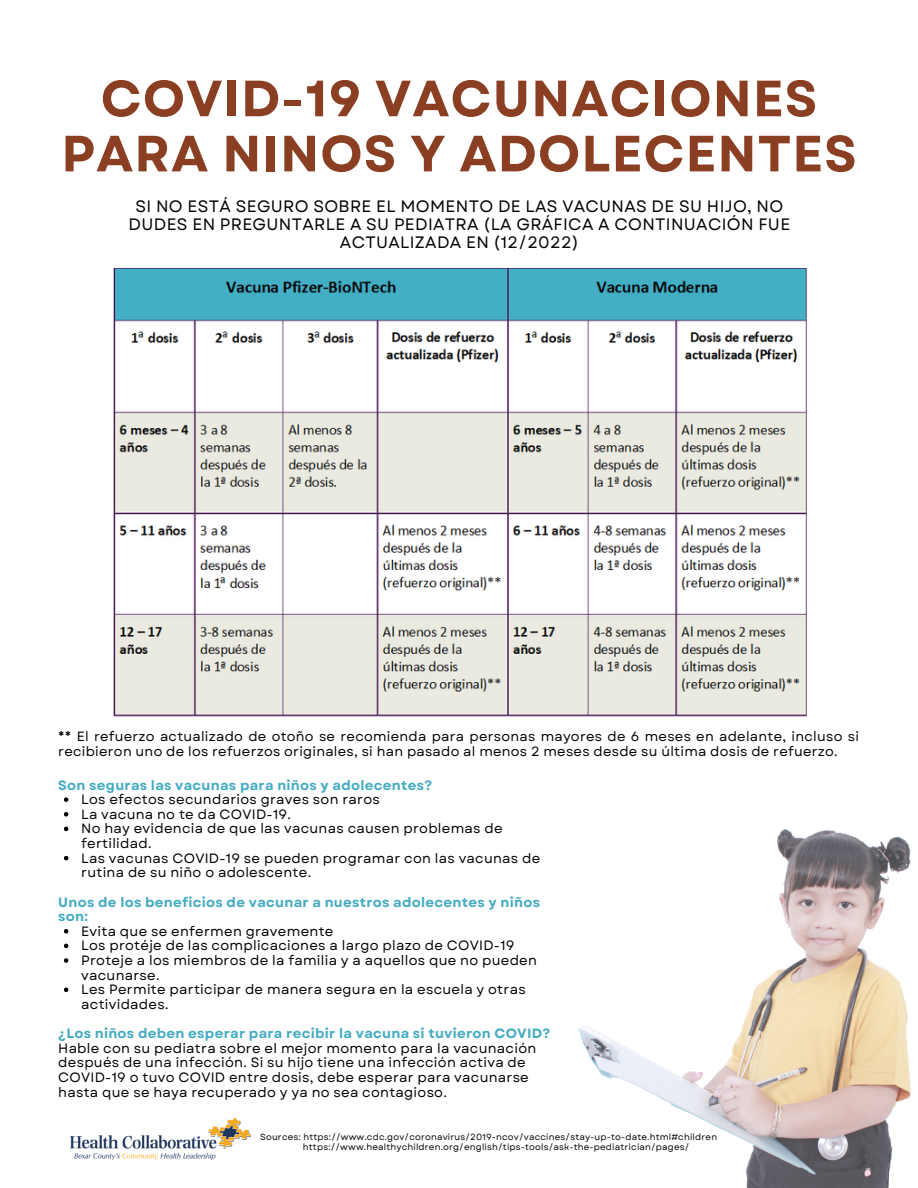
<style>
.page{position:relative;width:918px;height:1188px;background:#fff}
.page>*{position:absolute;margin:0;border:0;box-sizing:border-box;transform-origin:0 0}
.t1{font:700 50.85px/55.2px "Garet";letter-spacing:.02em;color:#8b3f22;text-align:center}
.t2{font:16.5px/18px "Garet";letter-spacing:.02em;color:#000;text-align:center}
.t3{font:13.5px/14.7px "Garet";letter-spacing:.02em;color:#000}
.t4{font:700 13.5px/14.7px "Garet";letter-spacing:.02em;color:#45acc3}
.t5{font:13.35px/14.5px "Garet";letter-spacing:.02em;color:#000}
.t6{font:8.85px/9.6px "Garet";letter-spacing:.02em;color:#000}
</style>
<div class="page">
<img style="left:70px;top:1119px;width:180px;height:40px">
<img style="left:579px;top:829px;width:331px;height:359px">
<img style="left:113px;top:268px;width:694px;height:449px">
<svg style="left:64px;top:797px;width:4px;height:5px"></svg>
<svg style="left:64px;top:812px;width:4px;height:5px"></svg>
<svg style="left:64px;top:827px;width:4px;height:4px"></svg>
<svg style="left:64px;top:856px;width:4px;height:4px"></svg>
<svg style="left:64px;top:929px;width:4px;height:5px"></svg>
<svg style="left:64px;top:944px;width:4px;height:4px"></svg>
<svg style="left:64px;top:958px;width:4px;height:5px"></svg>
<svg style="left:64px;top:988px;width:4px;height:4px"></svg>
<h1 class="t1" style="left:61px;top:71px;width:797px">COVID-19 VACUNACIONES<br>PARA NINOS Y ADOLECENTES</h1>
<p class="t2" style="left:129px;top:197px;width:663px">SI NO ESTÁ SEGURO SOBRE EL MOMENTO DE LAS VACUNAS DE SU HIJO, NO<br>DUDES EN PREGUNTARLE A SU PEDIATRA (LA GRÁFICA A CONTINUACIÓN FUE<br>ACTUALIZADA EN (12/2022)</p>
<p class="t5" style="left:58px;top:729px;width:802px">** El refuerzo actualizado de otoño se recomienda para personas mayores de 6 meses en adelante, incluso si recibieron uno de los refuerzos originales, si han pasado al menos 2 meses desde su última dosis de refuerzo.</p>
<p class="t3" style="left:81px;top:792px;width:461px">Los efectos secundarios graves son raros<br>La vacuna no te da COVID-19.<br>No hay evidencia de que las vacunas causen problemas de fertilidad.<br>Las vacunas COVID-19 se pueden programar con las vacunas de rutina de su niño o adolescente.</p>
<p class="t4" style="left:58px;top:778px;width:375px">Son seguras las vacunas para niños y adolecentes?</p>
<p class="t4" style="left:58px;top:895px;width:483px">Unos de los beneficios de vacunar a nuestros adolecentes y niños son:</p>
<p class="t3" style="left:81px;top:924px;width:457px">Evita que se enfermen gravemente<br>Los protéje de las complicaciones a largo plazo de COVID-19<br>Proteje a los miembros de la familia y a aquellos que no pueden vacunarse.<br>Les Permite participar de manera segura en la escuela y otras actividades.</p>
<p class="t4" style="left:58px;top:1026px;width:494px">¿Los niños deben esperar para recibir la vacuna si tuvieron COVID?</p>
<p class="t3" style="left:58px;top:1041px;width:480px">Hable con su pediatra sobre el mejor momento para la vacunación después de una infección. Si su hijo tiene una infección activa de COVID-19 o tuvo COVID entre dosis, debe esperar para vacunarse hasta que se haya recuperado y ya no sea contagioso.</p>
<p class="t6" style="left:303px;top:1132px;width:416px;text-indent:-43px">Sources: https://www.cdc.gov/coronavirus/2019-ncov/vaccines/stay-up-to-date.html#children https://www.healthychildren.org/english/tips-tools/ask-the-pediatrician/pages/</p>
</div>
